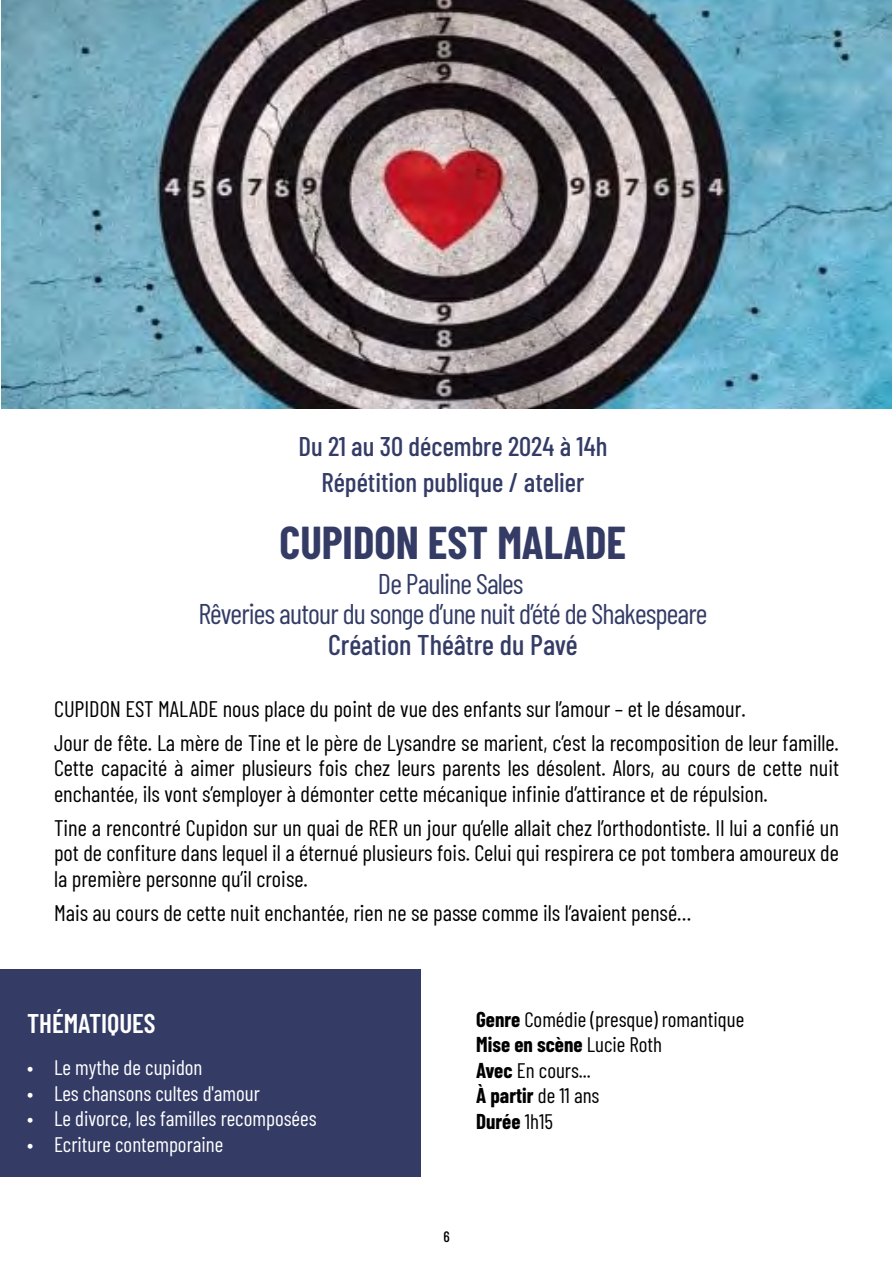
<style>
.page{position:relative;width:893px;height:1263px;background:#fff}
.page>*{position:absolute;margin:0;border:0;box-sizing:border-box;transform-origin:0 0}
.t1{font:700 45px "Barlow Condensed";color:#343c66}
.t2{font:28.5px/29.7px "Barlow Condensed";letter-spacing:-.03em;color:#343c66;text-align:center}
.t3{font:500 28.5px "Barlow Condensed";color:#343c66}
.t4{font:500 27px/36px "Barlow Condensed";color:#343c66;text-align:center}
.t5{font:600 27px "Barlow Condensed";color:#fff}
.t6{font:22.5px/25.5px "Barlow Condensed";color:#000}
.t7{font:21px "Barlow Condensed";color:#fff}
.t8{font:21px/25.5px "Barlow Condensed";color:#000}
.t9{font:500 15px "Barlow Condensed";color:#000}
.s1{font-weight:700}
.s2{font-weight:700;color:#020203}
.s3{color:#020203}
</style>
<div class="page">
<div style="left:0;top:969px;width:421px;height:208px;background:#343c66"></div>
<img style="left:1px;top:0;width:891px;height:408px">
<p class="t4" style="left:298px;top:426px;width:310px">Du 21 au 30 décembre 2024 à 14h<br>Répétition publique / atelier</p>
<h1 class="t1" style="left:280px;top:511px;width:348px">CUPIDON EST MALADE</h1>
<p class="t2" style="left:198px;top:567px;width:510px">De Pauline Sales<br>Rêveries autour du songe d’une nuit d’été de Shakespeare</p>
<p class="t3" style="left:328px;top:625px;width:251px">Création Théâtre du Pavé</p>
<p class="t6" style="left:54px;top:690px;width:786px;line-height:34px">CUPIDON EST MALADE nous place du point de vue des enfants sur l’amour – et le désamour.<br>Jour de fête. La mère de Tine et le père de Lysandre se marient, c’est la recomposition de leur famille.</p>
<p class="t6" style="left:54px;top:754px;width:786px">Cette capacité à aimer plusieurs fois chez leurs parents les désolent. Alors, au cours de cette nuit enchantée, ils vont s’employer à démonter cette mécanique infinie d’attirance et de répulsion.</p>
<p class="t6" style="left:54px;top:813px;width:786px;text-align:justify">Tine a rencontré Cupidon sur un quai de RER un jour qu’elle allait chez l’orthodontiste. Il lui a confié un pot de confiture dans lequel il a éternué plusieurs fois. Celui qui respirera ce pot tombera amoureux de la première personne qu’il croise.</p>
<p class="t6" style="left:54px;top:898px;width:639px">Mais au cours de cette nuit enchantée, rien ne se passe comme ils l’avaient pensé…</p>
<p class="t5" style="left:27px;top:1004px;width:130px">THÉMATIQUES</p>
<p class="t7" style="left:27px;top:1053px;width:177px">• Le mythe de cupidon</p>
<p class="t7" style="left:27px;top:1078px;width:234px">• Les chansons cultes d'amour</p>
<p class="t7" style="left:27px;top:1104px;width:291px">• Le divorce, les familles recomposées</p>
<p class="t7" style="left:27px;top:1129px;width:198px">• Ecriture contemporaine</p>
<p class="t8" style="left:476px;top:1005px;width:269px"><span class="s1">Genre</span> Comédie (presque) romantique<br><span class="s1">Mise en scène</span> Lucie Roth<br><span class="s1">Avec</span> En cours...<br><span class="s2">À partir</span> <span class="s3">de 11 ans<br></span><span class="s1">Durée</span> 1h15</p>
<p class="t9" style="left:443px;top:1226px;width:8px">6</p>
</div>
